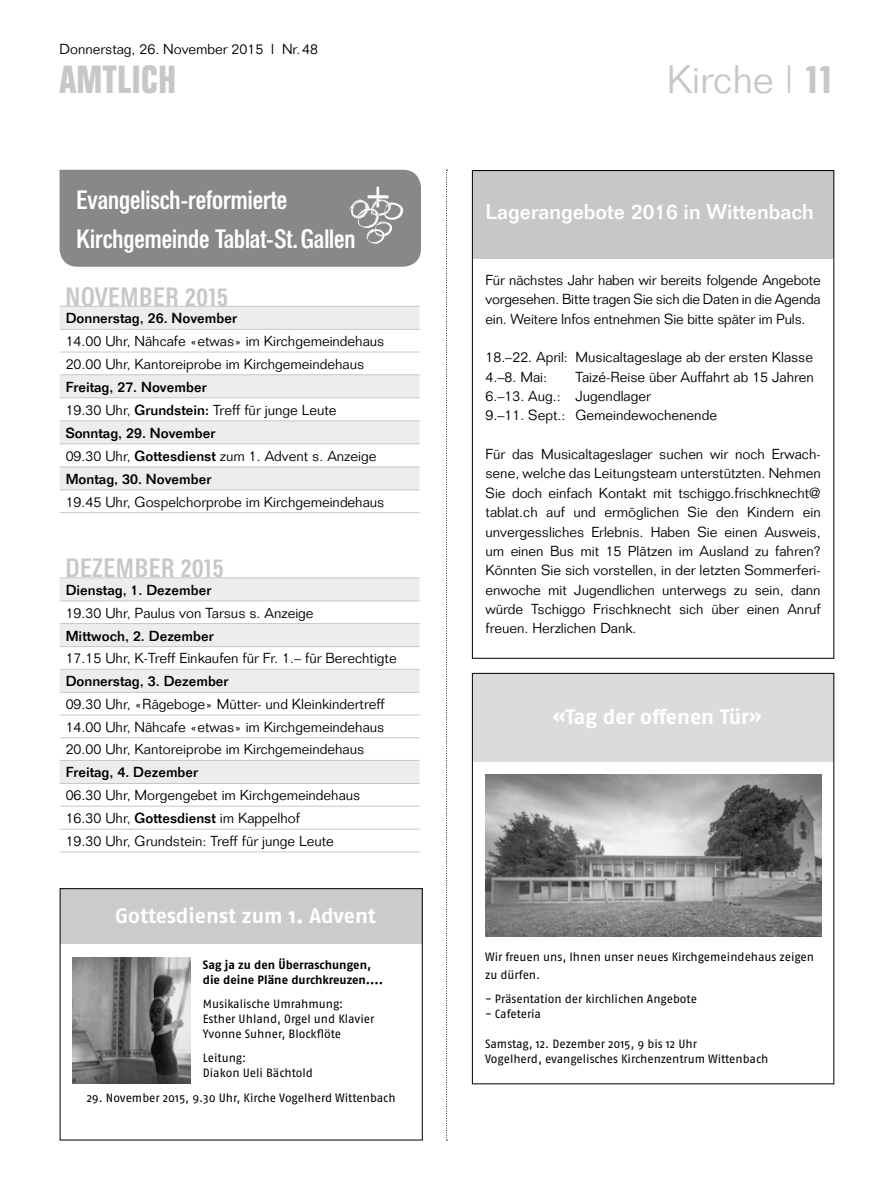
<style>
.page{position:relative;width:893px;height:1191px;background:#fff}
.page>*{position:absolute;margin:0;border:0;box-sizing:border-box;transform-origin:0 0}
.t1{font:300 39px "Folio";color:#c6c7c8}
.t2{font:700 39px "Folio Condensed BQ";letter-spacing:.025em;color:#c6c7c8}
.t3{font:500 26.25px/38.7px "Folio Condensed BQ";color:#fff}
.t4{font:500 26.25px "Folio Condensed BQ";letter-spacing:.04em;color:#c6c7c8}
.t5{font:700 21px "Fago OT";color:#fff}
.t6{font:500 21px "Folio";color:#fff}
.t7{font:300 14.25px/19.4px "Folio";color:#000}
.t8{font:500 14.25px/23.1px "Folio";color:#000}
.t9{font:12px/15px "Fago OT";letter-spacing:-.005em;color:#000}
.t10{font:700 12px/15px "Fago OT";color:#000}
.s1{font-family:"Folio Condensed BQ";font-weight:700}
.s2{font-weight:300}
.s3{font-weight:500}
</style>
<div class="page">
<svg style="left:446px;top:170px;width:1px;height:970px"></svg>
<svg style="left:60px;top:307px;width:359px;height:476px"></svg>
<hr style="left:60px;top:306px;width:359px;height:1px;background:#c6c7c8">
<hr style="left:60px;top:329px;width:359px;height:1px;background:#c6c7c8">
<hr style="left:60px;top:352px;width:359px;height:1px;background:#c6c7c8">
<hr style="left:60px;top:374px;width:359px;height:1px;background:#c6c7c8">
<hr style="left:60px;top:397px;width:359px;height:1px;background:#c6c7c8">
<hr style="left:60px;top:420px;width:359px;height:1px;background:#c6c7c8">
<hr style="left:60px;top:443px;width:359px;height:1px;background:#c6c7c8">
<hr style="left:60px;top:466px;width:359px;height:1px;background:#c6c7c8">
<hr style="left:60px;top:489px;width:359px;height:1px;background:#c6c7c8">
<hr style="left:60px;top:512px;width:359px;height:1px;background:#c6c7c8">
<hr style="left:60px;top:577px;width:359px;height:1px;background:#c6c7c8">
<hr style="left:60px;top:600px;width:359px;height:1px;background:#c6c7c8">
<hr style="left:60px;top:623px;width:359px;height:1px;background:#c6c7c8">
<hr style="left:60px;top:646px;width:359px;height:1px;background:#c6c7c8">
<hr style="left:60px;top:669px;width:359px;height:1px;background:#c6c7c8">
<hr style="left:60px;top:692px;width:359px;height:1px;background:#c6c7c8">
<hr style="left:60px;top:714px;width:359px;height:1px;background:#c6c7c8">
<hr style="left:60px;top:737px;width:359px;height:1px;background:#c6c7c8">
<hr style="left:60px;top:760px;width:359px;height:1px;background:#c6c7c8">
<hr style="left:60px;top:783px;width:359px;height:1px;background:#c6c7c8">
<hr style="left:60px;top:805px;width:359px;height:1px;background:#c6c7c8">
<hr style="left:60px;top:829px;width:359px;height:1px;background:#c6c7c8">
<hr style="left:60px;top:851px;width:359px;height:1px;background:#c6c7c8">
<div style="left:60px;top:170px;width:361px;height:97px;background:#86888a"></div>
<div style="left:60px;top:888px;width:362px;height:56px;background:#c9cbcc"></div>
<img style="left:73px;top:957px;width:117px;height:126px">
<div style="left:60px;top:888px;width:363px;height:252px;border:1px solid #000"></div>
<div style="left:473px;top:170px;width:361px;height:89px;background:#c6c7c8"></div>
<div style="left:472px;top:673px;width:362px;height:88px;background:#dbdbdc"></div>
<img style="left:485px;top:774px;width:336px;height:162px">
<div style="left:472px;top:673px;width:362px;height:411px;border:1px solid #000"></div>
<p class="t7" style="left:60px;top:39px;width:260px">Donnerstag, 26. November 2015 l Nr.48</p>
<h1 class="t2" style="left:60px;top:58px;width:118px">AMTLICH</h1>
<h1 class="t1" style="left:667px;top:56px;width:168px">Kirche | <span class="s1">11</span></h1>
<h2 class="t3" style="left:77px;top:181px;width:280px">Evangelisch-reformierte<br>Kirchgemeinde Tablat-St. Gallen</h2>
<h2 class="t4" style="left:66px;top:282px;width:164px">NOVEMBER 2015</h2>
<p class="t8" style="left:66px;top:306px;width:173px">Donnerstag, 26. November</p>
<p class="t7" style="left:66px;top:330px;width:320px;line-height:22.6px">14.00 Uhr, Nähcafe «etwas» im Kirchgemeindehaus<br>20.00 Uhr, Kantoreiprobe im Kirchgemeindehaus</p>
<p class="t8" style="left:66px;top:375px;width:312px">Freitag, 27. November<br><span class="s2">19.30 Uhr,</span> Grundstein: <span class="s2">Treff für junge Leute<br></span>Sonntag, 29. November<br><span class="s2">09.30 Uhr,</span> Gottesdienst <span class="s2">zum 1. Advent s. Anzeige<br></span>Montag, 30. November</p>
<p class="t7" style="left:66px;top:492px;width:320px">19.45 Uhr, Gospelchorprobe im Kirchgemeindehaus</p>
<h2 class="t4" style="left:66px;top:553px;width:160px">DEZEMBER 2015</h2>
<p class="t8" style="left:66px;top:578px;width:147px">Dienstag, 1. Dezember</p>
<p class="t7" style="left:66px;top:603px;width:249px">19.30 Uhr, Paulus von Tarsus s. Anzeige</p>
<p class="t8" style="left:66px;top:624px;width:150px">Mittwoch, 2. Dezember</p>
<p class="t7" style="left:66px;top:648px;width:332px">17.15 Uhr, K-Treff Einkaufen für Fr. 1.– für Berechtigte</p>
<p class="t8" style="left:66px;top:669px;width:164px">Donnerstag, 3. Dezember</p>
<p class="t7" style="left:66px;top:692px;width:321px;line-height:22.6px;text-align:justify">09.30 Uhr, «Rägeboge» Mütter- und Kleinkindertreff 14.00 Uhr, Nähcafe «etwas» im Kirchgemeindehaus 20.00 Uhr, Kantoreiprobe im Kirchgemeindehaus</p>
<p class="t8" style="left:66px;top:760px;width:134px">Freitag, 4. Dezember</p>
<p class="t7" style="left:66px;top:783px;width:296px;line-height:22.8px">06.30 Uhr, Morgengebet im Kirchgemeindehaus<br>16.30 Uhr, <span class="s3">Gottesdienst</span> im Kappelhof<br>19.30 Uhr, Grundstein: Treff für junge Leute</p>
<h3 class="t5" style="left:115px;top:902px;width:262px">Gottesdienst zum 1. Advent</h3>
<p class="t10" style="left:203px;top:957px;width:182px">Sag ja zu den Überraschungen, die deine Pläne durchkreuzen....</p>
<p class="t9" style="left:203px;top:996px;width:173px">Musikalische Umrahmung:<br>Esther Uhland, Orgel und Klavier<br>Yvonne Suhner, Blockflöte</p>
<p class="t9" style="left:203px;top:1050px;width:112px">Leitung:<br>Diakon Ueli Bächtold</p>
<p class="t9" style="left:87px;top:1090px;width:310px">29. November 2015, 9.30 Uhr, Kirche Vogelherd Wittenbach</p>
<h3 class="t6" style="left:485px;top:199px;width:330px">Lagerangebote 2016 in Wittenbach</h3>
<p class="t7" style="left:485px;top:270px;width:337px;text-align:justify">Für nächstes Jahr haben wir bereits folgende Angebote vorgesehen. Bitte tragen Sie sich die Daten in die Agenda ein. Weitere Infos entnehmen Sie bitte später im Puls.</p>
<p class="t7" style="left:485px;top:348px;width:329px">18.–22. April: Musicaltageslage ab der ersten Klasse<br>4.–8. Mai:</p>
<p class="t7" style="left:485px;top:367px;width:330px;text-indent:90px">Taizé-Reise über Auffahrt ab 15 Jahren<br>6.–13. Aug.: Jugendlager<br>9.–11. Sept.: Gemeindewochenende</p>
<p class="t7" style="left:485px;top:444px;width:337px;text-align:justify">Für das Musicaltageslager suchen wir noch Erwach&shy;sene, welche das Leitungsteam unterstützten. Nehmen Sie doch einfach Kontakt mit tschiggo.frischknecht@ tablat.ch auf und ermöglichen Sie den Kindern ein unvergessliches Erlebnis. Haben Sie einen Ausweis, um einen Bus mit 15 Plätzen im Ausland zu fahren?<br>Könnten Sie sich vorstellen, in der letzten Sommerferi&shy;enwoche mit Jugendlichen unterwegs zu sein, dann würde Tschiggo Frischknecht sich über einen Anruf freuen. Herzlichen Dank.</p>
<h3 class="t5" style="left:553px;top:703px;width:210px">«Tag der offenen Tür»</h3>
<p class="t9" style="left:485px;top:948px;width:330px;line-height:18px">Wir freuen uns, Ihnen unser neues Kirchgemeindehaus zeigen zu dürfen.</p>
<p class="t9" style="left:485px;top:991px;width:213px">- Präsentation der kirchlichen Angebote</p>
<p class="t9" style="left:485px;top:1006px;width:57px">- Cafeteria</p>
<p class="t9" style="left:485px;top:1036px;width:285px">Samstag, 12. Dezember 2015, 9 bis 12 Uhr<br>Vogelherd, evangelisches Kirchenzentrum Wittenbach</p>
</div>
